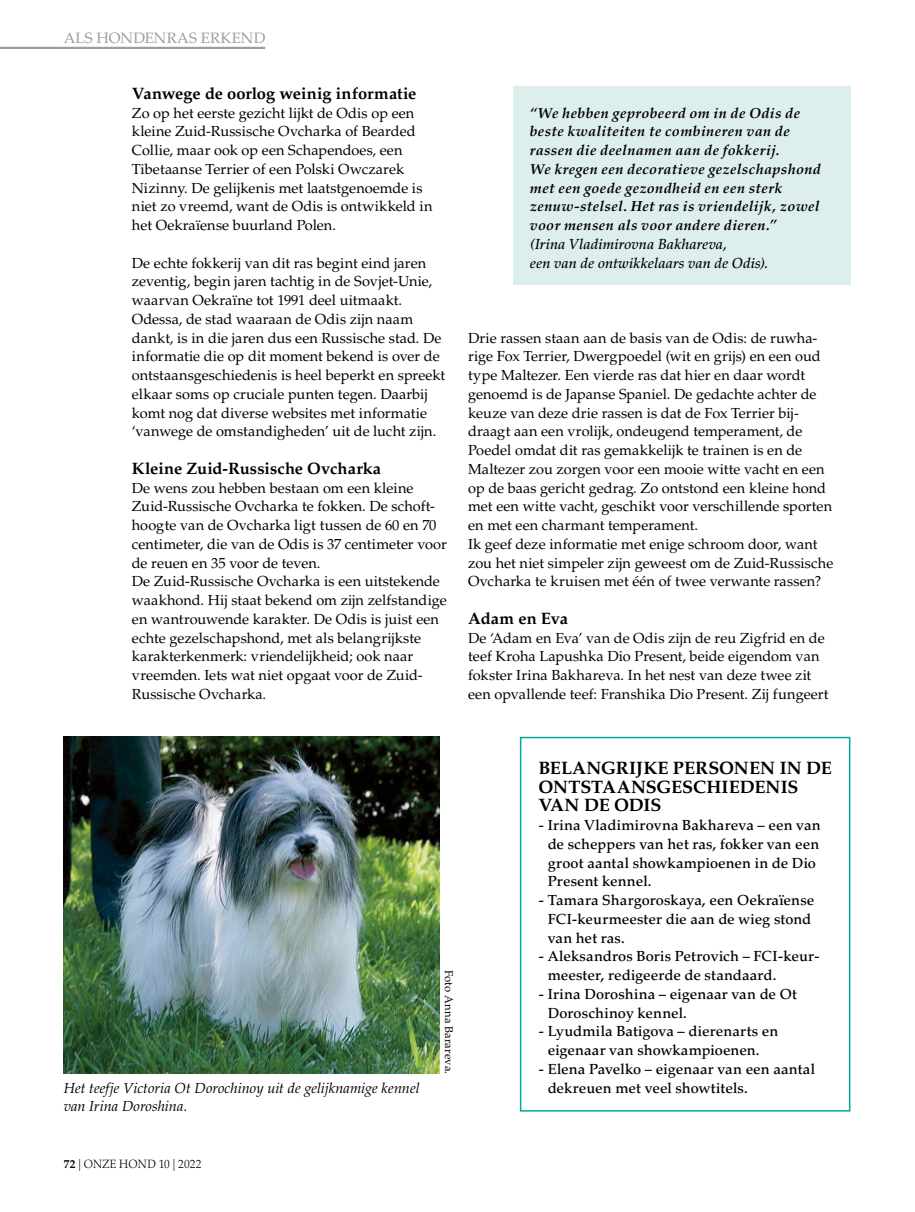
<style>
.page{position:relative;width:915px;height:1212px;background:#fff}
.page>*{position:absolute;margin:0;border:0;box-sizing:border-box;transform-origin:0 0}
.t1{font:700 18px/18.8px "Palatino LT Std";letter-spacing:.005em;color:#000}
.t2{font:700 16.5px "Palatino LT Std";color:#000}
.t3{font:15px "Palatino LT Std";letter-spacing:.01em;color:#9d9d9c}
.t4{font:14.55px/18.8px "Palatino LT Std";color:#000}
.t5{font:500 14.55px/18.8px "Palatino LT Std";letter-spacing:.005em;color:#000}
.t6{font:italic 700 14.55px/18.8px "Palatino LT Std";letter-spacing:.025em;color:#000}
.t7{font:italic 14.55px/18.8px "Palatino LT Std";color:#000}
.t8{font:italic 500 14.55px/18.8px "Palatino LT Std";letter-spacing:.005em;color:#000}
.t9{font:300 12px "Palatino LT Std";letter-spacing:.01em;color:#000;scale:.95 1}
.t10{font:11.25px "Palatino LT Std";letter-spacing:.01em;color:#000}
.s1{font-weight:700}
</style>
<div class="page">
<img style="left:64px;top:736px;width:375px;height:338px">
<div style="left:512px;top:86px;width:338px;height:199px;background:#ddefed"></div>
<div style="left:519px;top:737px;width:331px;height:374px;border:2px solid #00a89d"></div>
<hr style="left:0;top:47px;width:265px;height:2px;background:#9d9d9c">
<p class="t3" style="left:64px;top:29px;width:203px">ALS HONDENRAS ERKEND</p>
<p class="t2" style="left:132px;top:84px;width:286px">Vanwege de oorlog weinig informatie</p>
<p class="t4" style="left:132px;top:103px;width:302px">Zo op het eerste gezicht lijkt de Odis op een kleine Zuid-Russische Ovcharka of Bearded Collie, maar ook op een Schapendoes, een Tibetaanse Terrier of een Polski Owczarek Nizinny. De gelijkenis met laatstgenoemde is niet zo vreemd, want de Odis is ontwikkeld in het Oekraïense buurland Polen.</p>
<p class="t4" style="left:132px;top:253px;width:315px">De echte fokkerij van dit ras begint eind jaren zeventig, begin jaren tachtig in de Sovjet-Unie, waarvan Oekraïne tot 1991 deel uitmaakt.<br>Odessa, de stad waaraan de Odis zijn naam dankt, is in die jaren dus een Russische stad. De informatie die op dit moment bekend is over de ontstaansgeschiedenis is heel beperkt en spreekt elkaar soms op cruciale punten tegen. Daarbij komt nog dat diverse websites met informatie ‘vanwege de omstandigheden’ uit de lucht zijn.</p>
<p class="t2" style="left:132px;top:459px;width:251px">Kleine Zuid-Russische Ovcharka</p>
<p class="t4" style="left:132px;top:478px;width:316px">De wens zou hebben bestaan om een kleine Zuid-Russische Ovcharka te fokken. De schoft&shy;hoogte van de Ovcharka ligt tussen de 60 en 70 centimeter, die van de Odis is 37 centimeter voor de reuen en 35 voor de teven.<br>De Zuid-Russische Ovcharka is een uitstekende waakhond. Hij staat bekend om zijn zelfstandige en wantrouwende karakter. De Odis is juist een echte gezelschapshond, met als belangrijkste karakterkenmerk: vriendelijkheid; ook naar vreemden. Iets wat niet opgaat voor de Zuid-Russische Ovcharka.</p>
<p class="t6" style="left:529px;top:103px;width:292px">“We hebben geprobeerd om in de Odis de beste kwaliteiten te combineren van de rassen die deelnamen aan de fokkerij.<br>We kregen een decoratieve gezelschapshond met een goede gezondheid en een sterk zenuw-stelsel. Het ras is vriendelijk, zowel voor mensen als voor andere dieren.”</p>
<p class="t8" style="left:529px;top:235px;width:240px">(Irina Vladimirovna Bakhareva,<br>een van de ontwikkelaars van de Odis).</p>
<p class="t4" style="left:468px;top:328px;width:366px">Drie rassen staan aan de basis van de Odis: de ruwha&shy;rige Fox Terrier, Dwergpoedel (wit en grijs) en een oud type Maltezer. Een vierde ras dat hier en daar wordt genoemd is de Japanse Spaniel. De gedachte achter de keuze van deze drie rassen is dat de Fox Terrier bij&shy;draagt aan een vrolijk, ondeugend temperament, de Poedel omdat dit ras gemakkelijk te trainen is en de Maltezer zou zorgen voor een mooie witte vacht en een op de baas gericht gedrag. Zo ontstond een kleine hond met een witte vacht, geschikt voor verschillende sporten en met een charmant temperament.<br>Ik geef deze informatie met enige schroom door, want zou het niet simpeler zijn geweest om de Zuid-Russische Ovcharka te kruisen met één of twee verwante rassen?</p>
<p class="t2" style="left:468px;top:609px;width:101px">Adam en Eva</p>
<p class="t4" style="left:468px;top:628px;width:362px">De ‘Adam en Eva’ van de Odis zijn de reu Zigfrid en de teef Kroha Lapushka Dio Present, beide eigendom van fokster Irina Bakhareva. In het nest van deze twee zit een opvallende teef: Franshika Dio Present. Zij fungeert</p>
<p class="t7" style="left:64px;top:1078px;width:357px">Het teefje Victoria Ot Dorochinoy uit de gelijknamige kennel van Irina Doroshina.</p>
<p class="t9" style="left:64px;top:1157px;width:146px"><span class="s1">72</span> | ONZE HOND 10 | 2022</p>
<p class="t10" style="left:455px;top:969px;width:106px;rotate:90deg">Foto Anna Barareva.</p>
<p class="t1" style="left:538px;top:758px;width:295px">BELANGRIJKE PERSONEN IN DE<br>ONTSTAANSGESCHIEDENIS<br>VAN DE ODIS</p>
<p class="t5" style="left:547px;top:816px;width:274px;text-indent:-9px">- Irina Vladimirovna Bakhareva – een van de scheppers van het ras, fokker van een groot aantal showkampioenen in de Dio Present kennel.</p>
<p class="t5" style="left:547px;top:891px;width:268px;text-indent:-9px">- Tamara Shargoroskaya, een Oekraïense<br>FCI-keurmeester die aan de wieg stond van het ras.</p>
<p class="t5" style="left:547px;top:947px;width:273px;text-indent:-9px">- Aleksandros Boris Petrovich – FCI-keur&shy;meester, redigeerde de standaard.</p>
<p class="t5" style="left:547px;top:985px;width:251px;text-indent:-9px">- Irina Doroshina – eigenaar van de Ot<br>Doroschinoy kennel.</p>
<p class="t5" style="left:547px;top:1022px;width:232px;text-indent:-9px">- Lyudmila Batigova – dierenarts en eigenaar van showkampioenen.</p>
<p class="t5" style="left:547px;top:1060px;width:269px;text-indent:-9px">- Elena Pavelko – eigenaar van een aantal dekreuen met veel showtitels.</p>
</div>
